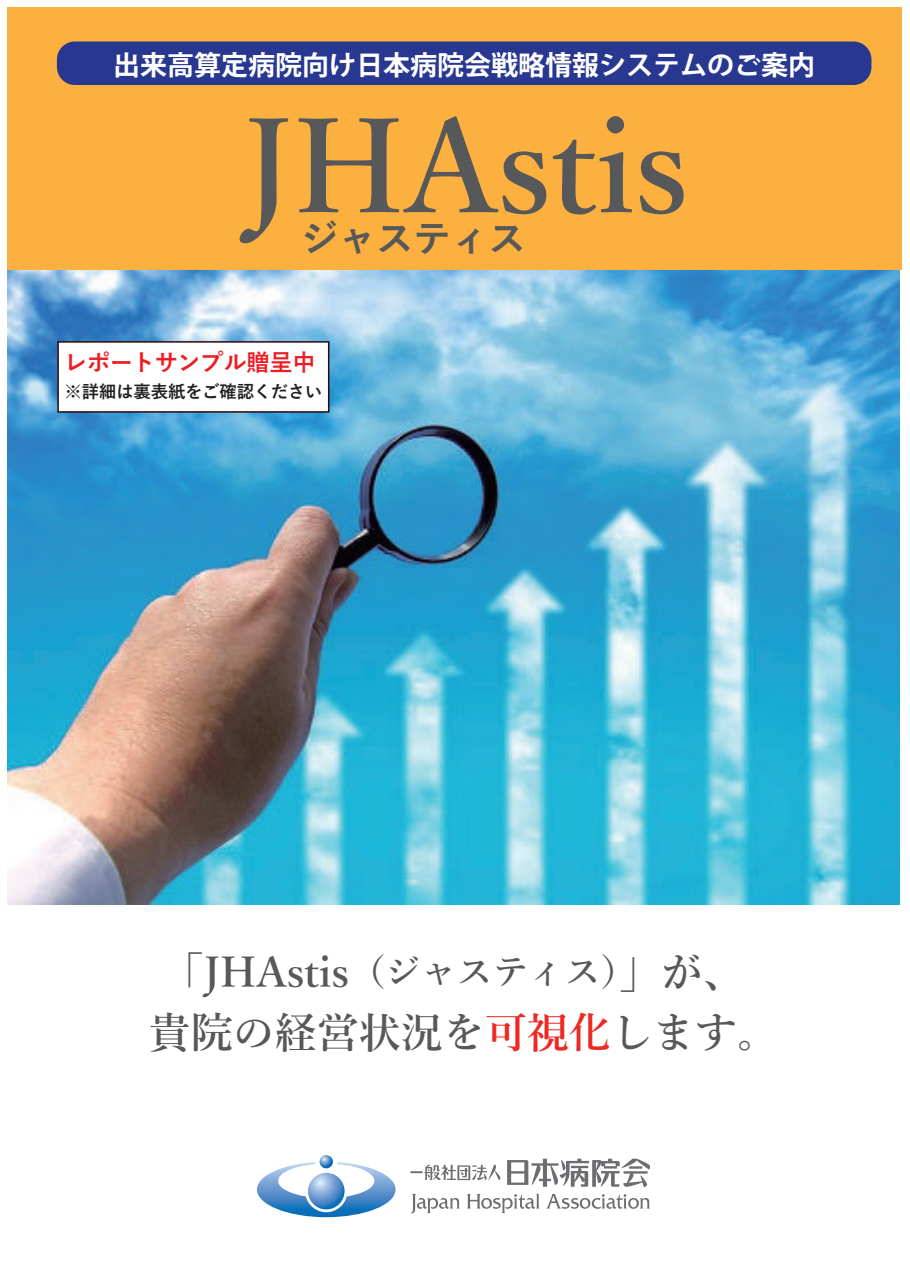
<style>
.page{position:relative;width:910px;height:1280px;background:#fff}
.page>*{position:absolute;margin:0;border:0;box-sizing:border-box;transform-origin:0 0}
.t1{font:600 129px "Yu Mincho";color:#57585a}
.t2{font:600 42px/60px "Yu Mincho";color:#57585a;text-align:center}
.t3{font:700 37.5px "Yu Gothic";color:#57585a}
.t4{font:700 27px "Koz Go Pro";color:#fff}
.t5{font:700 23.25px "Yu Gothic";letter-spacing:-.015em;color:#ee1d23}
.t6{font:700 17.4px "Yu Gothic";letter-spacing:-.015em;color:#231f20}
.s1{font-size:36px}
.s2{color:#ee2823}
</style>
<div class="page">
<img style="left:7px;top:270px;width:893px;height:635px">
<div style="left:7px;top:7px;width:894px;height:263px;background:#fbb03f"></div>
<svg style="left:257px;top:1155px;width:139px;height:62px"></svg>
<svg style="left:411px;top:1194px;width:49px;height:19px"></svg>
<svg style="left:467px;top:1193px;width:73px;height:20px"></svg>
<svg style="left:546px;top:1194px;width:104px;height:15px"></svg>
<svg style="left:507px;top:1159px;width:143px;height:28px"></svg>
<svg style="left:410px;top:1164px;width:91px;height:16px"></svg>
<div style="left:57px;top:42px;width:814px;height:43px;background:#283890;border-radius:18px"></div>
<div style="left:57px;top:341px;width:272px;height:72px;background:#fff;border:2px solid #2d0809"></div>
<p class="t4" style="left:113px;top:47px;width:704px">出来高算定病院向け日本病院会戦略情報システムのご案内</p>
<h1 class="t1" style="left:243px;top:95px;width:448px">JHAstis</h1>
<p class="t3" style="left:301px;top:217px;width:226px">ジャスティス</p>
<p class="t5" style="left:64px;top:350px;width:253px">レポートサンプル贈呈中</p>
<p class="t6" style="left:65px;top:381px;width:259px">※詳細は裏表紙をご確認ください</p>
<p class="t2" style="left:149px;top:943px;width:632px">「JHAstis<span class="s1">（ジャスティス）</span>」が、貴院の経営状況を<span class="s2">可視化</span>します。</p>
</div>
